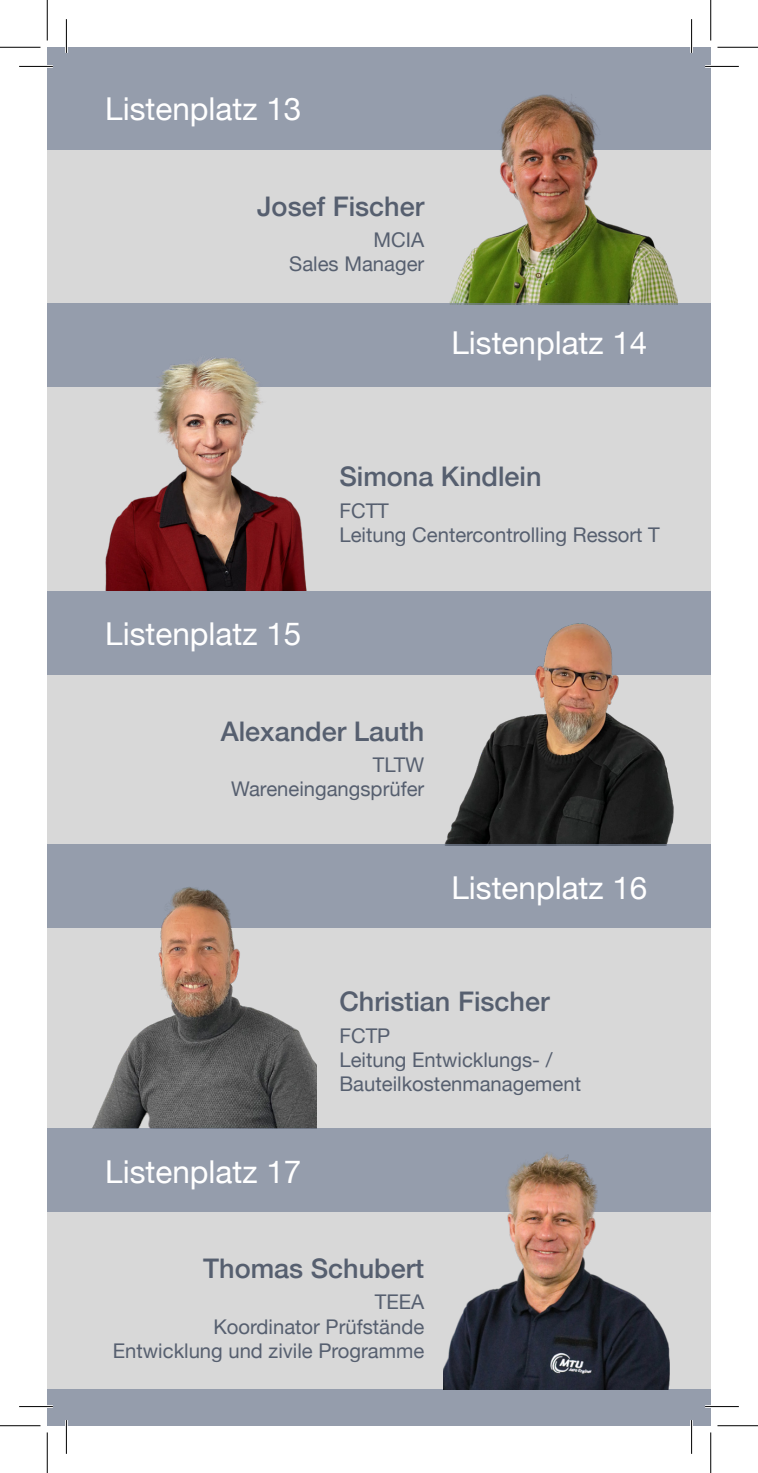
<style>
.page{position:relative;width:758px;height:1473px;background:#fff}
.page>*{position:absolute;margin:0;border:0;box-sizing:border-box;transform-origin:0 0}
.t1{font:31.5px "Helvetica Neue";color:#fff}
.t2{font:500 27px "Helvetica Neue";color:#565f6f}
.t3{font:20.25px/24.3px "Helvetica Neue";color:#565f6f}
</style>
<div class="page">
<div style="left:47px;top:47px;width:664px;height:1378px;background:#d8d8d8"></div>
<div style="left:47px;top:47px;width:664px;height:102px;background:#959dac"></div>
<img style="left:443px;top:94px;width:234px;height:210px">
<div style="left:47px;top:304px;width:664px;height:83px;background:#959dac"></div>
<img style="left:105px;top:357px;width:202px;height:233px">
<div style="left:47px;top:591px;width:664px;height:83px;background:#959dac"></div>
<img style="left:443px;top:623px;width:234px;height:221px">
<div style="left:47px;top:844px;width:664px;height:83px;background:#959dac"></div>
<img style="left:82px;top:887px;width:234px;height:241px">
<div style="left:47px;top:1128px;width:664px;height:83px;background:#959dac"></div>
<div style="left:47px;top:1389px;width:664px;height:36px;background:#959dac"></div>
<img style="left:443px;top:1152px;width:234px;height:237px">
<hr style="left:19px;top:65px;width:34px;height:3px;background:#fff">
<hr style="left:705px;top:65px;width:34px;height:3px;background:#fff">
<hr style="left:19px;top:1404px;width:34px;height:3px;background:#fff">
<hr style="left:705px;top:1404px;width:34px;height:3px;background:#fff">
<hr style="left:65px;top:19px;width:3px;height:34px;background:#fff">
<hr style="left:65px;top:1419px;width:3px;height:34px;background:#fff">
<hr style="left:690px;top:19px;width:3px;height:34px;background:#fff">
<hr style="left:690px;top:1419px;width:3px;height:34px;background:#fff">
<hr style="left:19px;top:66px;width:34px;height:1px;background:#000">
<hr style="left:705px;top:66px;width:34px;height:1px;background:#000">
<hr style="left:19px;top:1405px;width:34px;height:1px;background:#000">
<hr style="left:705px;top:1405px;width:34px;height:1px;background:#000">
<hr style="left:66px;top:19px;width:1px;height:34px;background:#000">
<hr style="left:66px;top:1419px;width:1px;height:34px;background:#000">
<hr style="left:691px;top:19px;width:1px;height:34px;background:#000">
<hr style="left:691px;top:1419px;width:1px;height:34px;background:#000">
<hr style="left:0;top:47px;width:40px;height:1px;background:#000">
<hr style="left:717px;top:47px;width:41px;height:1px;background:#000">
<hr style="left:0;top:1425px;width:40px;height:1px;background:#000">
<hr style="left:717px;top:1425px;width:41px;height:1px;background:#000">
<hr style="left:47px;top:0;width:1px;height:40px;background:#000">
<hr style="left:47px;top:1432px;width:1px;height:40px;background:#000">
<hr style="left:710px;top:0;width:1px;height:40px;background:#000">
<hr style="left:710px;top:1432px;width:1px;height:40px;background:#000">
<p class="t1" style="left:105px;top:86px;width:198px">Listenplatz 13</p>
<p class="t2" style="left:257px;top:184px;width:169px">Josef Fischer</p>
<p class="t3" style="left:374px;top:229px;width:52px">MCIA</p>
<p class="t3" style="left:289px;top:253px;width:137px">Sales Manager</p>
<p class="t1" style="left:451px;top:319px;width:198px">Listenplatz 14</p>
<p class="t1" style="left:105px;top:611px;width:198px">Listenplatz 15</p>
<p class="t2" style="left:339px;top:455px;width:204px">Simona Kindlein</p>
<p class="t3" style="left:339px;top:499px;width:51px">FCTT</p>
<p class="t3" style="left:339px;top:523px;width:322px">Leitung Centercontrolling Ressort T</p>
<p class="t2" style="left:221px;top:709px;width:205px">Alexander Lauth</p>
<p class="t3" style="left:373px;top:753px;width:53px">TLTW</p>
<p class="t3" style="left:231px;top:778px;width:195px">Wareneingangsprüfer</p>
<p class="t1" style="left:451px;top:865px;width:198px">Listenplatz 16</p>
<p class="t1" style="left:105px;top:1148px;width:198px">Listenplatz 17</p>
<p class="t2" style="left:339px;top:979px;width:212px">Christian Fischer</p>
<p class="t3" style="left:339px;top:1024px;width:52px">FCTP</p>
<p class="t3" style="left:339px;top:1048px;width:243px">Leitung Entwicklungs- /<br>Bauteilkostenmanagement</p>
<p class="t2" style="left:203px;top:1246px;width:223px">Thomas Schubert</p>
<p class="t3" style="left:375px;top:1290px;width:51px">TEEA</p>
<p class="t3" style="left:113px;top:1315px;width:313px;text-align:right">Koordinator Prüfstände<br>Entwicklung und zivile Programme</p>
</div>
